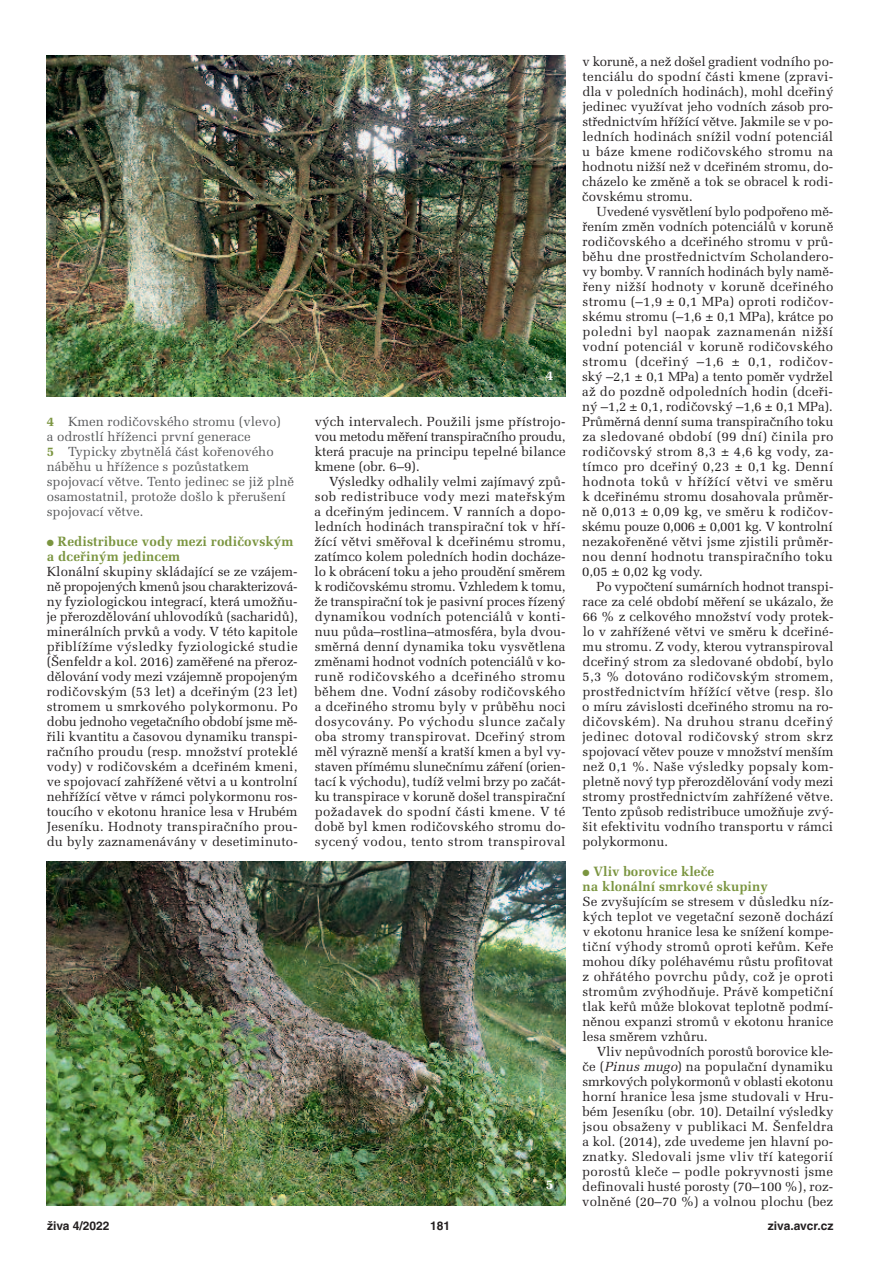
<style>
.page{position:relative;width:893px;height:1263px;background:#fff}
.page>*{position:absolute;margin:0;border:0;box-sizing:border-box;transform-origin:0 0}
.t1{font:700 13.5px/15px "Melior CE";letter-spacing:.005em;color:#7b9540}
.t2{font:700 13.5px "Melior CE";color:#fff}
.t3{font:13.2px/15px "Melior CE";letter-spacing:.005em;color:#231f20;text-align:justify}
.t4{font:13.2px/15px "Melior CE";color:#57585a}
.t5{font:700 12px "Helvetica CE";color:#231f20}
.s1{font-weight:700;color:#7b9540}
.s2{font-style:italic}
</style>
<div class="page">
<img style="left:47px;top:55px;width:519px;height:341px">
<img style="left:47px;top:861px;width:519px;height:344px">
<p class="t4" style="left:47px;top:416px;width:249px"><span class="s1">4</span> Kmen rodičovského stromu (vlevo)<br>a odrostlí hříženci první generace<br><span class="s1">5</span> Typicky zbytnělá část kořenového náběhu u hřížence s pozůstatkem spojovací větve. Tento jedinec se již plně osamostatnil, protože došlo k přerušení spojovací větve.</p>
<p class="t1" style="left:47px;top:536px;width:248px">● Redistribuce vody mezi rodičovským a dceřiným jedincem</p>
<p class="t3" style="left:47px;top:566px;width:253px">Klonální skupiny skládající se ze vzájem&shy;ně propojených kmenů jsou charakterizová - ny fyziologickou integrací, která umožňu&shy;je přerozdělování uhlovodíků (sacharidů), minerálních prvků a vody. V této kapitole přiblížíme výsledky fyziologické studie (Šenfeldr a kol. 2016) zaměřené na přeroz - dělování vody mezi vzájemně propojeným rodičovským (53 let) a dceřiným (23 let) stromem u smrkového polykormonu. Po dobu jednoho vegetačního období jsme mě - řili kvantitu a časovou dynamiku transpi&shy;račního proudu (resp. množství proteklé vody) v rodičovském a dceřiném kmeni, ve spojovací zahřížené větvi a u kontrolní nehřížící větve v rámci polykormonu ros&shy;toucího v ekotonu hranice lesa v Hrubém Jeseníku. Hodnoty transpiračního prou&shy;du byly zaznamenávány v desetiminuto-</p>
<p class="t2" style="left:546px;top:371px;width:9px">4</p>
<p class="t3" style="left:315px;top:416px;width:252px">vých intervalech. Použili jsme přístrojo&shy;vou metodu měření transpiračního proudu, která pracuje na principu tepelné bilance kmene (obr. 6–9).</p>
<p class="t3" style="left:315px;top:476px;width:253px;text-indent:15px">Výsledky odhalily velmi zajímavý způ&shy;sob redistribuce vody mezi mateřským a dceřiným jedincem. V ranních a dopo&shy;ledních hodinách transpirační tok v hří&shy;žící větvi směřoval k dceřinému stromu, zatímco kolem poledních hodin docháze&shy;lo k obrácení toku a jeho proudění směrem k rodičovskému stromu. Vzhledem k tomu, že transpirační tok je pasivní proces řízený dynamikou vodních potenciálů v konti&shy;nuu půda–rostlina–atmosféra, byla dvou&shy;směrná denní dynamika toku vysvětlena změnami hodnot vodních potenciálů v ko - runě rodičovského a dceřiného stromu během dne. Vodní zásoby rodičovského a dceřiného stromu byly v průběhu noci dosycovány. Po východu slunce začaly oba stromy transpirovat. Dceřiný strom měl výrazně menší a kratší kmen a byl vy - staven přímému slunečnímu záření (orien - tací k východu), tudíž velmi brzy po začát&shy;ku transpirace v koruně došel transpirační požadavek do spodní části kmene. V té době byl kmen rodičovského stromu do - sycený vodou, tento strom transpiroval</p>
<p class="t2" style="left:546px;top:1180px;width:9px">5</p>
<p class="t3" style="left:582px;top:56px;width:253px">v koruně, a než došel gradient vodního po - tenciálu do spodní části kmene (zpravi&shy;dla v poledních hodinách), mohl dceřiný jedinec využívat jeho vodních zásob pro&shy;střednictvím hřížící větve. Jakmile se v po - ledních hodinách snížil vodní potenciál u báze kmene rodičovského stromu na hodnotu nižší než v dceřiném stromu, do - cházelo ke změně a tok se obracel k rodi&shy;čovskému stromu.</p>
<p class="t3" style="left:582px;top:206px;width:253px;text-indent:15px">Uvedené vysvětlení bylo podpořeno mě - řením změn vodních potenciálů v koruně rodičovského a dceřiného stromu v prů&shy;běhu dne prostřednictvím Scholandero&shy;vy bomby. V ranních hodinách byly namě&shy;řeny nižší hodnoty v koruně dceřiného stromu (–1,9 ± 0,1 MPa) oproti rodičov&shy;skému stromu (–1,6 ± 0,1 MPa), krátce po poledni byl naopak zaznamenán nižší vodní potenciál v koruně rodičovského stromu (dceřiný –1,6 ± 0,1, rodičov&shy;ský –2,1 ± 0,1 MPa) a tento poměr vydržel až do pozdně odpoledních hodin (dceři&shy;ný –1,2 ± 0,1, rodičovský –1,6 ± 0,1 MPa).<br>Průměrná denní suma transpiračního toku za sledované období (99 dní) činila pro rodičovský strom 8,3 ± 4,6 kg vody, za - tímco pro dceřiný 0,23 ± 0,1 kg. Denní hodnota toků v hřížící větvi ve směru k dceřinému stromu dosahovala průměr&shy;ně 0,013 ± 0,09 kg, ve směru k rodičov&shy;skému pouze 0,006 ± 0,001 kg. V kontrolní nezakořeněné větvi jsme zjistili průměr&shy;nou denní hodnotu transpiračního toku 0,05 ± 0,02 kg vody.</p>
<p class="t3" style="left:582px;top:581px;width:253px;text-indent:14px">Po vypočtení sumárních hodnot transpi - race za celé období měření se ukázalo, že 66 % z celkového množství vody protek&shy;lo v zahřížené větvi ve směru k dceřiné&shy;mu stromu. Z vody, kterou vytranspiroval dceřiný strom za sledované období, bylo 5,3 % dotováno rodičovským stromem, prostřednictvím hřížící větve (resp. šlo o míru závislosti dceřiného stromu na ro - dičovském). Na druhou stranu dceřiný jedinec dotoval rodičovský strom skrz spojovací větev pouze v množství menším než 0,1 %. Naše výsledky popsaly kom&shy;pletně nový typ přerozdělování vody mezi stromy prostřednictvím zahřížené větve.<br>Tento způsob redistribuce umožňuje zvý&shy;šit efektivitu vodního transportu v rámci polykormonu.</p>
<p class="t1" style="left:583px;top:866px;width:187px">● Vliv borovice kleče<br>na klonální smrkové skupiny</p>
<p class="t3" style="left:582px;top:896px;width:253px">Se zvyšujícím se stresem v důsledku níz&shy;kých teplot ve vegetační sezoně dochází v ekotonu hranice lesa ke snížení kompe&shy;tiční výhody stromů oproti keřům. Keře mohou díky poléhavému růstu profitovat z ohřátého povrchu půdy, což je oproti stromům zvýhodňuje. Právě kompetiční tlak keřů může blokovat teplotně podmí&shy;něnou expanzi stromů v ekotonu hranice lesa směrem vzhůru.</p>
<p class="t3" style="left:582px;top:1046px;width:253px;text-indent:15px">Vliv nepůvodních porostů borovice kle&shy;če (<span class="s2">Pinus mugo</span>) na populační dynamiku smrkových polykormonů v oblasti ekotonu horní hranice lesa jsme studovali v Hru&shy;bém Jeseníku (obr. 10). Detailní výsledky jsou obsaženy v publikaci M. Šenfeldra a kol. (2014), zde uvedeme jen hlavní po - znatky. Sledovali jsme vliv tří kategorií porostů kleče – podle pokryvnosti jsme definovali husté porosty (70–100 %), roz&shy;volněné (20–70 %) a volnou plochu (bez</p>
<p class="t5" style="left:47px;top:1221px;width:64px">živa 4/2022</p>
<p class="t5" style="left:430px;top:1221px;width:22px">181</p>
<p class="t5" style="left:768px;top:1221px;width:67px">ziva.avcr.cz</p>
</div>
